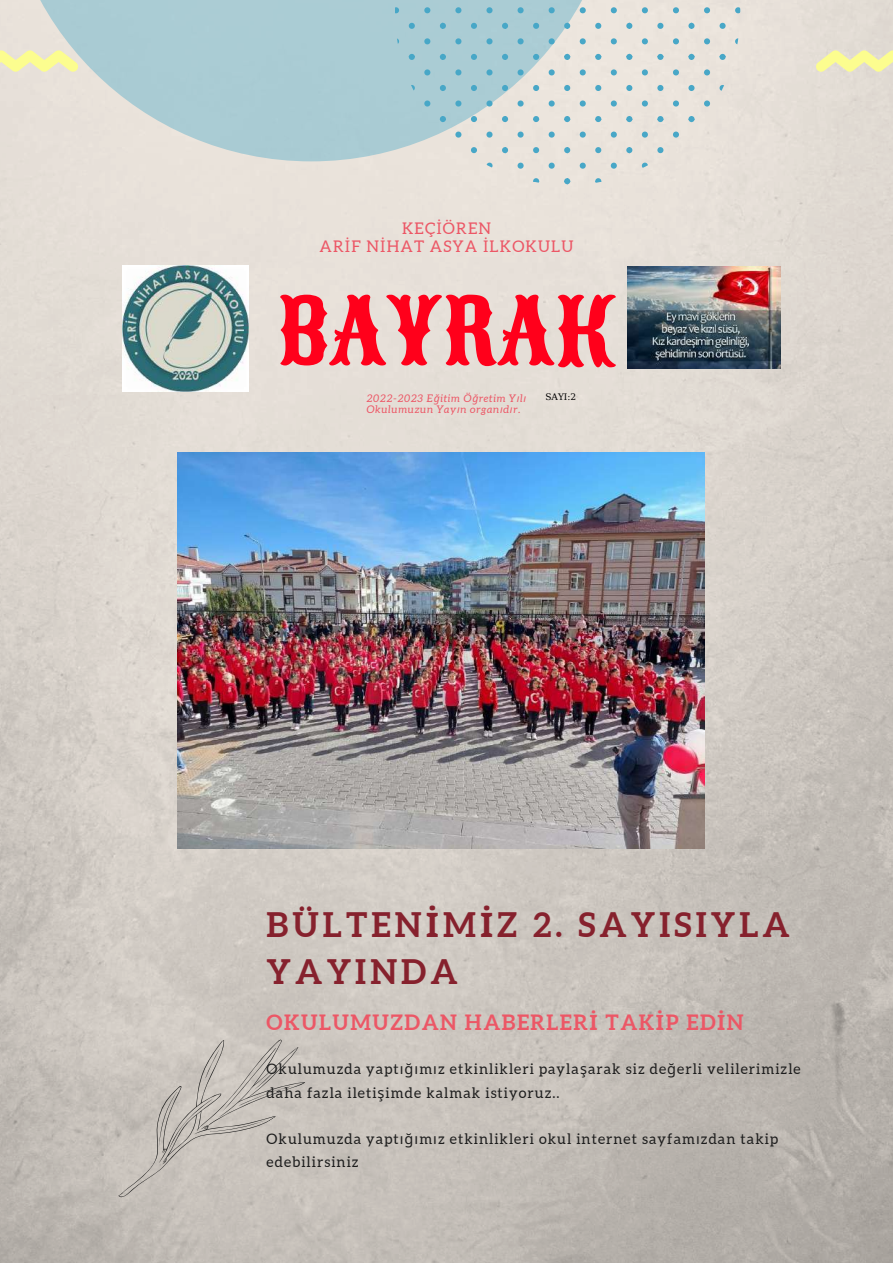
<style>
.page{position:relative;width:893px;height:1264px;background:#fff}
.page>*{position:absolute;margin:0;border:0;box-sizing:border-box;transform-origin:0 0}
.t1{font:89.85px "Sancreek";letter-spacing:.02em;color:#ff001b}
.t2{font:700 33.75px/46.5px "Aleo";letter-spacing:.12em;color:#86212d}
.t3{font:700 21.15px "Aleo";letter-spacing:.07em;color:#ec5766}
.t4{font:16.05px/18px "Aleo";letter-spacing:.07em;color:#ec5766;text-align:center}
.t5{font:14.55px/23.2px "Aleo";letter-spacing:.07em;color:#1d1d1d}
.t6{font:italic 10.5px/11.4px "Aleo";letter-spacing:.07em;color:#ec5766}
.t7{font:9px "DejaVu Serif";color:#000}
.s1{font-family:"Noto Sans"}
</style>
<div class="page">
<img style="left:0;top:0;width:892px;height:1262px">
<svg style="left:3px;top:0;width:616px;height:161px;background:#c0d3d6"></svg>
<svg style="left:719px;top:23px;width:6px;height:6px"></svg>
<svg style="left:704px;top:38px;width:6px;height:6px"></svg>
<svg style="left:735px;top:38px;width:5px;height:6px"></svg>
<svg style="left:704px;top:7px;width:6px;height:6px"></svg>
<svg style="left:735px;top:7px;width:5px;height:6px"></svg>
<svg style="left:719px;top:85px;width:6px;height:6px"></svg>
<svg style="left:704px;top:100px;width:6px;height:6px"></svg>
<svg style="left:735px;top:100px;width:5px;height:6px"></svg>
<svg style="left:704px;top:69px;width:6px;height:6px"></svg>
<svg style="left:735px;top:69px;width:5px;height:6px"></svg>
<svg style="left:719px;top:54px;width:6px;height:6px"></svg>
<svg style="left:719px;top:147px;width:6px;height:6px"></svg>
<svg style="left:704px;top:163px;width:6px;height:6px"></svg>
<svg style="left:735px;top:163px;width:5px;height:6px"></svg>
<svg style="left:704px;top:132px;width:6px;height:6px"></svg>
<svg style="left:735px;top:132px;width:5px;height:6px"></svg>
<svg style="left:719px;top:116px;width:6px;height:6px"></svg>
<svg style="left:719px;top:178px;width:6px;height:6px"></svg>
<svg style="left:688px;top:23px;width:6px;height:6px"></svg>
<svg style="left:657px;top:23px;width:6px;height:6px"></svg>
<svg style="left:641px;top:38px;width:7px;height:6px"></svg>
<svg style="left:673px;top:38px;width:6px;height:6px"></svg>
<svg style="left:641px;top:7px;width:7px;height:6px"></svg>
<svg style="left:673px;top:7px;width:6px;height:6px"></svg>
<svg style="left:688px;top:85px;width:6px;height:6px"></svg>
<svg style="left:657px;top:85px;width:6px;height:6px"></svg>
<svg style="left:641px;top:100px;width:7px;height:6px"></svg>
<svg style="left:673px;top:100px;width:6px;height:6px"></svg>
<svg style="left:641px;top:69px;width:7px;height:6px"></svg>
<svg style="left:673px;top:69px;width:6px;height:6px"></svg>
<svg style="left:688px;top:54px;width:6px;height:6px"></svg>
<svg style="left:657px;top:54px;width:6px;height:6px"></svg>
<svg style="left:688px;top:147px;width:6px;height:6px"></svg>
<svg style="left:657px;top:147px;width:6px;height:6px"></svg>
<svg style="left:641px;top:163px;width:7px;height:6px"></svg>
<svg style="left:673px;top:163px;width:6px;height:6px"></svg>
<svg style="left:641px;top:132px;width:7px;height:6px"></svg>
<svg style="left:673px;top:132px;width:6px;height:6px"></svg>
<svg style="left:688px;top:116px;width:6px;height:6px"></svg>
<svg style="left:657px;top:116px;width:6px;height:6px"></svg>
<svg style="left:688px;top:178px;width:6px;height:6px"></svg>
<svg style="left:657px;top:178px;width:6px;height:6px"></svg>
<svg style="left:626px;top:23px;width:6px;height:6px"></svg>
<svg style="left:595px;top:23px;width:6px;height:6px"></svg>
<svg style="left:579px;top:38px;width:6px;height:6px"></svg>
<svg style="left:610px;top:38px;width:6px;height:6px"></svg>
<svg style="left:579px;top:7px;width:6px;height:6px"></svg>
<svg style="left:610px;top:7px;width:6px;height:6px"></svg>
<svg style="left:626px;top:85px;width:6px;height:6px"></svg>
<svg style="left:595px;top:85px;width:6px;height:6px"></svg>
<svg style="left:579px;top:100px;width:6px;height:6px"></svg>
<svg style="left:610px;top:100px;width:6px;height:6px"></svg>
<svg style="left:579px;top:69px;width:6px;height:6px"></svg>
<svg style="left:610px;top:69px;width:6px;height:6px"></svg>
<svg style="left:626px;top:54px;width:6px;height:6px"></svg>
<svg style="left:595px;top:54px;width:6px;height:6px"></svg>
<svg style="left:626px;top:147px;width:6px;height:6px"></svg>
<svg style="left:595px;top:147px;width:6px;height:6px"></svg>
<svg style="left:579px;top:163px;width:6px;height:6px"></svg>
<svg style="left:610px;top:163px;width:6px;height:6px"></svg>
<svg style="left:579px;top:132px;width:6px;height:6px"></svg>
<svg style="left:610px;top:132px;width:6px;height:6px"></svg>
<svg style="left:626px;top:116px;width:6px;height:6px"></svg>
<svg style="left:595px;top:116px;width:6px;height:6px"></svg>
<svg style="left:626px;top:178px;width:6px;height:6px"></svg>
<svg style="left:595px;top:178px;width:6px;height:6px"></svg>
<svg style="left:564px;top:23px;width:6px;height:6px"></svg>
<svg style="left:533px;top:23px;width:6px;height:6px"></svg>
<svg style="left:517px;top:38px;width:6px;height:6px"></svg>
<svg style="left:548px;top:38px;width:6px;height:6px"></svg>
<svg style="left:517px;top:7px;width:6px;height:6px"></svg>
<svg style="left:548px;top:7px;width:6px;height:6px"></svg>
<svg style="left:564px;top:85px;width:6px;height:6px"></svg>
<svg style="left:533px;top:85px;width:6px;height:6px"></svg>
<svg style="left:517px;top:100px;width:6px;height:6px"></svg>
<svg style="left:548px;top:100px;width:6px;height:6px"></svg>
<svg style="left:517px;top:69px;width:6px;height:6px"></svg>
<svg style="left:548px;top:69px;width:6px;height:6px"></svg>
<svg style="left:564px;top:54px;width:6px;height:6px"></svg>
<svg style="left:533px;top:54px;width:6px;height:6px"></svg>
<svg style="left:564px;top:147px;width:6px;height:6px"></svg>
<svg style="left:533px;top:147px;width:6px;height:6px"></svg>
<svg style="left:517px;top:163px;width:6px;height:6px"></svg>
<svg style="left:548px;top:163px;width:6px;height:6px"></svg>
<svg style="left:517px;top:132px;width:6px;height:6px"></svg>
<svg style="left:548px;top:132px;width:6px;height:6px"></svg>
<svg style="left:564px;top:116px;width:6px;height:6px"></svg>
<svg style="left:533px;top:116px;width:6px;height:6px"></svg>
<svg style="left:564px;top:178px;width:6px;height:6px"></svg>
<svg style="left:533px;top:178px;width:6px;height:6px"></svg>
<svg style="left:502px;top:23px;width:6px;height:6px"></svg>
<svg style="left:471px;top:23px;width:6px;height:6px"></svg>
<svg style="left:455px;top:38px;width:6px;height:6px"></svg>
<svg style="left:486px;top:38px;width:6px;height:6px"></svg>
<svg style="left:455px;top:7px;width:6px;height:6px"></svg>
<svg style="left:486px;top:7px;width:6px;height:6px"></svg>
<svg style="left:502px;top:85px;width:6px;height:6px"></svg>
<svg style="left:471px;top:85px;width:6px;height:6px"></svg>
<svg style="left:455px;top:100px;width:6px;height:6px"></svg>
<svg style="left:486px;top:100px;width:6px;height:6px"></svg>
<svg style="left:455px;top:69px;width:6px;height:6px"></svg>
<svg style="left:486px;top:69px;width:6px;height:6px"></svg>
<svg style="left:502px;top:54px;width:6px;height:6px"></svg>
<svg style="left:471px;top:54px;width:6px;height:6px"></svg>
<svg style="left:502px;top:147px;width:6px;height:6px"></svg>
<svg style="left:471px;top:147px;width:6px;height:6px"></svg>
<svg style="left:455px;top:163px;width:6px;height:6px"></svg>
<svg style="left:486px;top:163px;width:6px;height:6px"></svg>
<svg style="left:455px;top:132px;width:6px;height:6px"></svg>
<svg style="left:486px;top:132px;width:6px;height:6px"></svg>
<svg style="left:502px;top:116px;width:6px;height:6px"></svg>
<svg style="left:471px;top:116px;width:6px;height:6px"></svg>
<svg style="left:502px;top:178px;width:6px;height:6px"></svg>
<svg style="left:471px;top:178px;width:6px;height:6px"></svg>
<svg style="left:440px;top:23px;width:6px;height:6px"></svg>
<svg style="left:409px;top:23px;width:6px;height:6px"></svg>
<svg style="left:395px;top:38px;width:4px;height:6px"></svg>
<svg style="left:424px;top:38px;width:6px;height:6px"></svg>
<svg style="left:395px;top:7px;width:4px;height:6px"></svg>
<svg style="left:424px;top:7px;width:6px;height:6px"></svg>
<svg style="left:440px;top:85px;width:6px;height:6px"></svg>
<svg style="left:409px;top:85px;width:6px;height:6px"></svg>
<svg style="left:395px;top:100px;width:4px;height:6px"></svg>
<svg style="left:424px;top:100px;width:6px;height:6px"></svg>
<svg style="left:395px;top:69px;width:4px;height:6px"></svg>
<svg style="left:424px;top:69px;width:6px;height:6px"></svg>
<svg style="left:440px;top:54px;width:6px;height:6px"></svg>
<svg style="left:409px;top:54px;width:6px;height:6px"></svg>
<svg style="left:440px;top:147px;width:6px;height:6px"></svg>
<svg style="left:409px;top:147px;width:6px;height:6px"></svg>
<svg style="left:395px;top:163px;width:4px;height:6px"></svg>
<svg style="left:424px;top:163px;width:6px;height:6px"></svg>
<svg style="left:395px;top:132px;width:4px;height:6px"></svg>
<svg style="left:424px;top:132px;width:6px;height:6px"></svg>
<svg style="left:440px;top:116px;width:6px;height:6px"></svg>
<svg style="left:409px;top:116px;width:6px;height:6px"></svg>
<svg style="left:440px;top:178px;width:6px;height:6px"></svg>
<svg style="left:409px;top:178px;width:6px;height:6px"></svg>
<svg style="left:0;top:51px;width:78px;height:21px;background:#f3f1ad"></svg>
<svg style="left:815px;top:51px;width:77px;height:21px;background:#f1efab"></svg>
<svg style="left:78px;top:1007px;width:246px;height:206px;background:#c8c3bc"></svg>
<svg style="left:139px;top:1047px;width:152px;height:102px;background:#c2bdb6"></svg>
<img style="left:178px;top:453px;width:526px;height:395px">
<img style="left:122px;top:266px;width:126px;height:126px">
<img style="left:627px;top:267px;width:153px;height:102px">
<p class="t4" style="left:319px;top:219px;width:255px">KEÇ<span class="s1">İ</span>ÖREN<br>AR<span class="s1">İ</span>F N<span class="s1">İ</span>HAT ASYA <span class="s1">İ</span>LKOKULU</p>
<h1 class="t1" style="left:277px;top:271px;width:339px">BAYRAK</h1>
<p class="t6" style="left:367px;top:392px;width:161px">2022-2023 E<span class="s1">ğ</span>itim Ö<span class="s1">ğ</span>retim Y<span class="s1">ı</span>l<span class="s1">ı<br></span>Okulumuzun Yay<span class="s1">ı</span>n organ<span class="s1">ı</span>d<span class="s1">ı</span>r.</p>
<p class="t7" style="left:545px;top:392px;width:32px">SAYI:2</p>
<h2 class="t2" style="left:266px;top:901px;width:524px">BÜLTEN<span class="s1">İ</span>M<span class="s1">İ</span>Z 2. SAYISIYLA<br>YAYINDA</h2>
<h3 class="t3" style="left:266px;top:1010px;width:478px">OKULUMUZDAN HABERLER<span class="s1">İ</span> TAK<span class="s1">İ</span>P ED<span class="s1">İ</span>N</h3>
<p class="t5" style="left:266px;top:1057px;width:535px">Okulumuzda yapt<span class="s1">ığı</span>m<span class="s1">ı</span>z etkinlikleri payla<span class="s1">ş</span>arak siz de<span class="s1">ğ</span>erli velilerimizle daha fazla ileti<span class="s1">ş</span>imde kalmak istiyoruz..</p>
<p class="t5" style="left:266px;top:1127px;width:513px">Okulumuzda yapt<span class="s1">ığı</span>m<span class="s1">ı</span>z etkinlikleri okul internet sayfam<span class="s1">ı</span>zdan takip edebilirsiniz</p>
</div>
